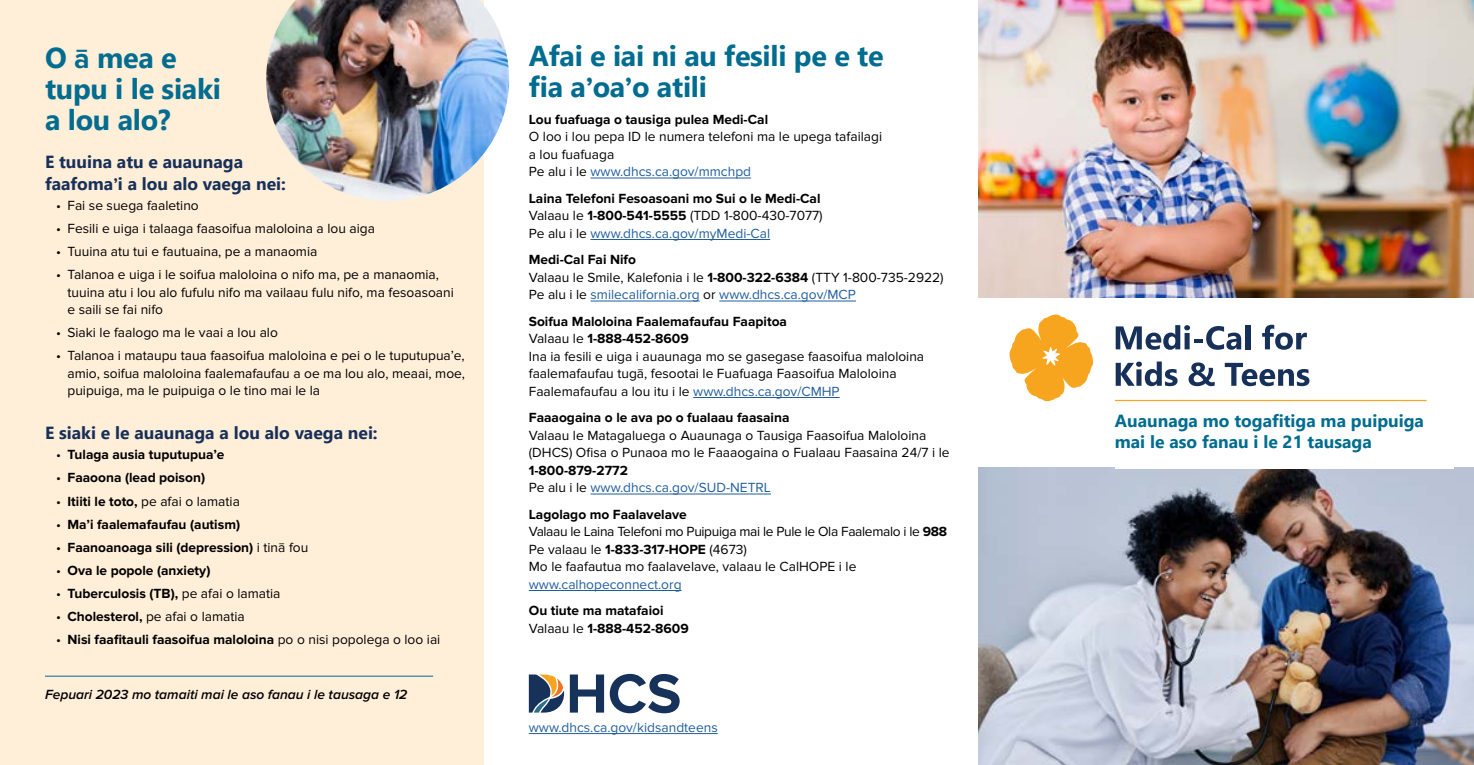
<style>
.page{position:relative;width:1474px;height:765px;background:#fff}
.page>*{position:absolute;margin:0;border:0;box-sizing:border-box;transform-origin:0 0}
.t1{font:700 28.75px/31.2px "Segoe UI";letter-spacing:-.01em;color:#006c90}
.t2{font:700 17.5px/21.2px "Segoe UI";color:#173059}
.t3{font:700 17.5px/21px "Segoe UI";color:#006c90}
.t4{font:13.75px/17.5px "Proxima Nova";color:#000}
.t5{font:700 13.75px "Proxima Nova";color:#000}
.t6{font:13.75px "Proxima Nova";color:#215e9e}
.t7{font:13.75px/17.5px "Proxima Nova";letter-spacing:-.025em;color:#000}
.t8{font:italic 600 13.75px "Proxima Nova";color:#000}
.s1{font-family:"Proxima Nova"}
.s2{font-weight:400}
.s3{font-weight:700}
.s4{color:#000}
.s5{color:#215e9e}
</style>
<div class="page">
<div style="left:0;top:0;width:484px;height:765px;background:#ffeed8"></div>
<hr style="left:45px;top:676px;width:388px;height:1px;background:#006c90">
<hr style="left:590px;top:178px;width:161px;height:1px;background:#215e9e">
<hr style="left:590px;top:239px;width:180px;height:1px;background:#215e9e">
<hr style="left:590px;top:301px;width:110px;height:1px;background:#215e9e">
<hr style="left:719px;top:301px;width:137px;height:1px;background:#215e9e">
<hr style="left:693px;top:397px;width:147px;height:1px;background:#215e9e">
<hr style="left:590px;top:494px;width:181px;height:1px;background:#215e9e">
<hr style="left:529px;top:590px;width:152px;height:1px;background:#215e9e">
<hr style="left:529px;top:733px;width:189px;height:1px;background:#215e9e">
<img style="left:266px;top:0;width:243px;height:201px">
<svg style="left:570px;top:675px;width:34px;height:38px"></svg>
<svg style="left:610px;top:674px;width:70px;height:39px"></svg>
<svg style="left:529px;top:675px;width:35px;height:38px"></svg>
<img style="left:979px;top:0;width:495px;height:298px">
<img style="left:979px;top:467px;width:495px;height:298px">
<div style="left:1115px;top:414px;width:338px;height:54px;background:#fff"></div>
<svg style="left:1009px;top:314px;width:84px;height:88px"></svg>
<svg style="left:1115px;top:325px;width:126px;height:25px"></svg>
<div style="left:1245px;top:325px;width:5px;height:24px;background:#17305a"></div>
<svg style="left:1262px;top:325px;width:45px;height:25px"></svg>
<svg style="left:1115px;top:362px;width:62px;height:24px"></svg>
<svg style="left:1188px;top:362px;width:27px;height:24px"></svg>
<svg style="left:1225px;top:363px;width:84px;height:23px"></svg>
<hr style="left:1115px;top:400px;width:311px;height:1px;background:#f7a51e">
<h2 class="t1" style="left:45px;top:40px;width:177px">O <span class="s1">ā</span> mea e tupu i le siaki a lou alo?</h2>
<h3 class="t2" style="left:45px;top:150px;width:242px">E tuuina atu e auaunaga faafoma<span class="s1">’</span>i a lou alo vaega nei:</h3>
<p class="t4" style="left:56px;top:197px;width:144px">• Fai se suega faaletino</p>
<p class="t4" style="left:56px;top:220px;width:320px">• Fesili e uiga i talaaga faasoifua maloloina a lou aiga</p>
<p class="t4" style="left:56px;top:243px;width:263px">• Tuuina atu tui e fautuaina, pe a manaomia</p>
<p class="t4" style="left:67px;top:266px;width:388px;text-indent:-11px">• Talanoa e uiga i le soifua maloloina o nifo ma, pe a manaomia, tuuina atu i lou alo fufulu nifo ma vailaau fulu nifo, ma fesoasoani e saili se fai nifo</p>
<p class="t4" style="left:56px;top:324px;width:223px">• Siaki le faalogo ma le vaai a lou alo</p>
<p class="t4" style="left:67px;top:347px;width:399px;text-align:justify;text-indent:-11px">• Talanoa i mataupu taua faasoifua maloloina e pei o le tuputupua’e, amio, soifua maloloina faalemafaufau a oe ma lou alo, meaai, moe, puipuiga, ma le puipuiga o le tino mai le la</p>
<h3 class="t2" style="left:45px;top:421px;width:334px">E siaki e le auaunaga a lou alo vaega nei:</h3>
<p class="t5" style="left:56px;top:447px;width:170px"><span class="s2">•</span> Tulaga ausia tuputupua’e</p>
<p class="t5" style="left:56px;top:470px;width:150px"><span class="s2">•</span> Faaoona (lead poison)</p>
<p class="t4" style="left:56px;top:493px;width:185px">• <span class="s3">Itiiti le toto,</span> pe afai o lamatia</p>
<p class="t5" style="left:56px;top:516px;width:185px"><span class="s2">•</span> Ma’i faalemafaufau (autism)</p>
<p class="t5" style="left:56px;top:539px;width:254px"><span class="s2">•</span> Faanoanoaga sili (depression) <span class="s2">i tinā fou</span></p>
<p class="t5" style="left:56px;top:563px;width:156px"><span class="s2">•</span> Ova le popole (anxiety)</p>
<p class="t5" style="left:56px;top:586px;width:226px"><span class="s2">•</span> Tuberculosis (TB), <span class="s2">pe afai o lamatia</span></p>
<p class="t4" style="left:56px;top:608px;width:190px">• <span class="s3">Cholesterol,</span> pe afai o lamatia</p>
<p class="t5" style="left:56px;top:632px;width:386px"><span class="s2">•</span> Nisi faaftauli faasoifua maloloina <span class="s2">po o nisi popolega o loo iai</span></p>
<p class="t8" style="left:45px;top:687px;width:364px">Fepuari 2023 mo tamaiti mai le aso fanau i le tausaga e 12</p>
<h2 class="t1" style="left:529px;top:38px;width:356px">Afai e iai ni au fesili pe e te fia a<span class="s1">’</span>oa<span class="s1">’</span>o atili</h2>
<h3 class="t5" style="left:529px;top:111px;width:241px">Lou fuafuaga o tausiga pulea Medi-Cal</h3>
<p class="t4" style="left:529px;top:128px;width:355px">O loo i lou pepa ID le numera telefoni ma le upega tafailagi a lou fuafuaga</p>
<p class="t6" style="left:529px;top:164px;width:224px"><span class="s4">Pe alu i le</span> www.dhcs.ca.gov/mmchpd</p>
<h3 class="t5" style="left:529px;top:190px;width:293px">Laina Telefoni Fesoasoani mo Sui o le Medi-Cal</h3>
<p class="t4" style="left:529px;top:207px;width:295px">Valaau le <span class="s3">1-800-541-5555</span> (TDD 1-800-430-7077)</p>
<p class="t6" style="left:529px;top:225px;width:243px"><span class="s4">Pe alu i le</span> www.dhcs.ca.gov/myMedi-Cal</p>
<h3 class="t5" style="left:529px;top:252px;width:109px">Medi-Cal Fai Nifo</h3>
<p class="t4" style="left:529px;top:269px;width:416px">Valaau le Smile, Kalefonia i le <span class="s3">1-800-322-6384</span> (TTY 1-800-735-2922)<br>Pe alu i le <span class="s5">smilecalifornia.org</span> or <span class="s5">www.dhcs.ca.gov/MCP</span></p>
<h3 class="t5" style="left:529px;top:313px;width:260px">Soifua Maloloina Faalemafaufau Faapitoa</h3>
<p class="t5" style="left:529px;top:331px;width:161px"><span class="s2">Valaau le</span> 1-888-452-8609</p>
<p class="t4" style="left:529px;top:348px;width:397px">Ina ia fesili e uiga i auaunaga mo se gasegase faasoifua maloloina faalemafaufau tugā, fesootai le Fuafuaga Faasoifua Maloloina<br>Faalemafaufau a lou itu i le <span class="s5">www.dhcs.ca.gov/CMHP</span></p>
<h3 class="t5" style="left:529px;top:410px;width:262px">Faaaogaina o le ava po o fualaau faasaina</h3>
<p class="t4" style="left:529px;top:427px;width:422px">Valaau le Matagaluega o Auaunaga o Tausiga Faasoifua Maloloina (DHCS) Ofsa o Punaoa mo le Faaaogaina o Fualaau Faasaina 24/7 i le<br><span class="s3">1-800-879-2772</span></p>
<p class="t6" style="left:529px;top:480px;width:244px"><span class="s4">Pe alu i le</span> www.dhcs.ca.gov/SUD-NETRL</p>
<h3 class="t5" style="left:529px;top:506px;width:160px">Lagolago mo Faalavelave</h3>
<p class="t7" style="left:529px;top:523px;width:420px">Valaau le Laina Telefoni mo Puipuiga mai le Pule le Ola Faalemalo i le <span class="s3">988<br></span>Pe valaau le <span class="s3">1-833-317-HOPE</span> (4673)</p>
<p class="t4" style="left:529px;top:558px;width:329px">Mo le faafautua mo faalavelave, valaau le CalHOPE i le <span class="s5">www.calhopeconnect.org</span></p>
<h3 class="t5" style="left:529px;top:603px;width:136px">Ou tiute ma matafaioi</h3>
<p class="t5" style="left:529px;top:620px;width:161px"><span class="s2">Valaau le</span> 1-888-452-8609</p>
<p class="t6" style="left:529px;top:719px;width:190px">www.dhcs.ca.gov/kidsandteens</p>
<h1 class="t3" style="left:1115px;top:409px;width:311px">Auaunaga mo togafitiga ma puipuiga mai le aso fanau i le 21 tausaga</h1>
</div>
